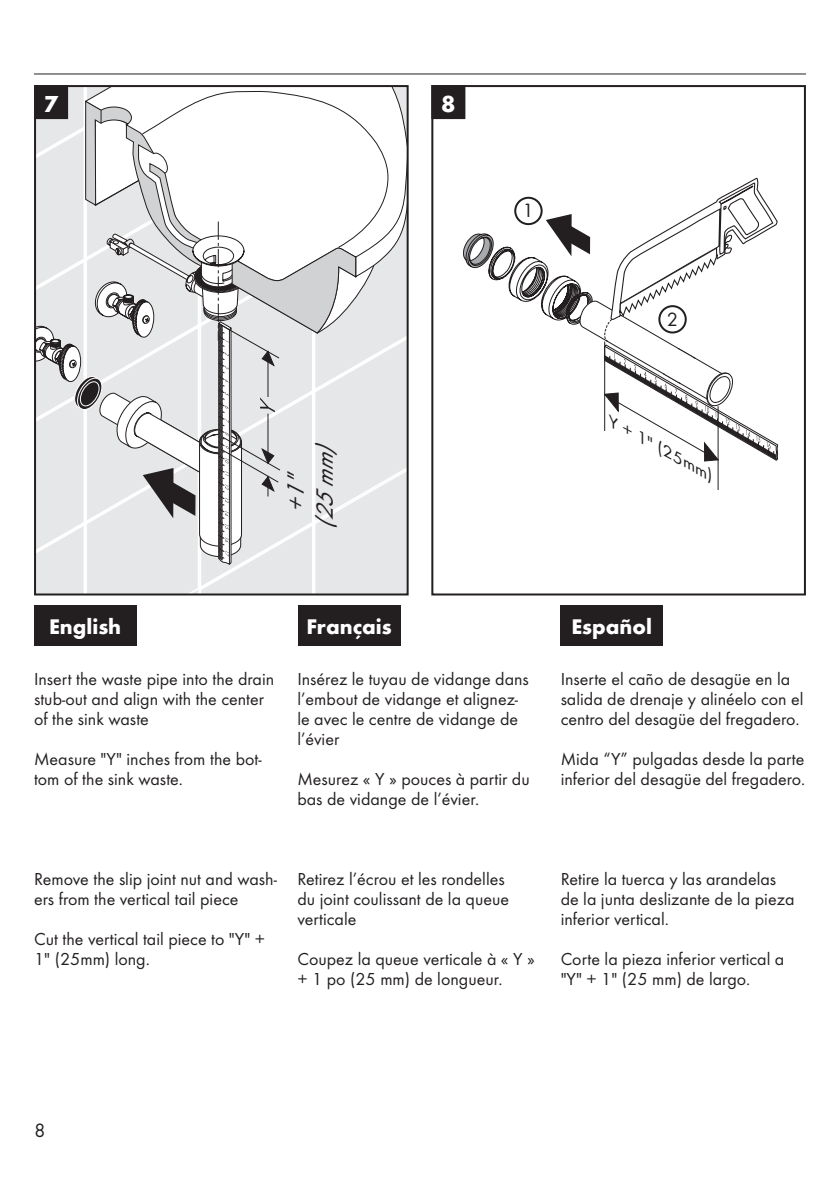
<style>
.page{position:relative;width:840px;height:1191px;background:#fff}
.page>*{position:absolute;margin:0;border:0;box-sizing:border-box;transform-origin:0 0}
.t1{font:italic 24.4px/29.2px "Futura TOT Boo";color:#231f20}
.t2{font:700 24px "Futura TOT";color:#fff}
.t3{font:700 22px "Futura TOT";color:#fff}
.t4{font:20px "Futura TOT Boo";color:#231f20}
.t5{font:18px/20px "Futura TOT Boo";color:#231f20}
.t6{font:italic 15.6px "Futura TOT Boo";color:#231f20;scale:1.3 1}
</style>
<div class="page">
<hr style="left:34px;top:74px;width:771px;height:1px;background:#231f20">
<div style="left:34px;top:605px;width:102px;height:41px;background:#231f20"></div>
<div style="left:298px;top:605px;width:102px;height:41px;background:#231f20"></div>
<div style="left:560px;top:605px;width:102px;height:41px;background:#231f20"></div>
<svg style="left:463px;top:177px;width:314px;height:285px"></svg>
<hr style="left:717px;top:406px;width:1px;height:83px;background:#231f20">
<hr style="left:604px;top:341px;width:1px;height:90px;background:#231f20">
<div style="left:431px;top:85px;width:374px;height:510px;border:2px solid #231f20"></div>
<svg style="left:37px;top:88px;width:368px;height:504px"></svg>
<div style="left:34px;top:85px;width:374px;height:510px;border:2px solid #231f20"></div>
<div style="left:515px;top:198px;width:26px;height:26px;background:#fff;border-radius:50%"></div>
<div style="left:514px;top:197px;width:28px;height:28px;border:2px solid #231f20;border-radius:50%"></div>
<div style="left:659px;top:306px;width:26px;height:26px;background:#fff;border-radius:50%"></div>
<div style="left:658px;top:305px;width:28px;height:28px;border:2px solid #231f20;border-radius:50%"></div>
<div style="left:35px;top:86px;width:32px;height:32px;background:#231f20"></div>
<div style="left:34px;top:85px;width:34px;height:34px;border:2px solid #231f20"></div>
<div style="left:432px;top:86px;width:32px;height:32px;background:#231f20"></div>
<div style="left:431px;top:85px;width:34px;height:34px;border:2px solid #231f20"></div>
<h2 class="t2" style="left:44px;top:89px;width:16px">7</h2>
<h2 class="t2" style="left:441px;top:89px;width:16px">8</h2>
<p class="t4" style="left:522px;top:199px;width:13px">1</p>
<h1 class="t1" style="left:281px;top:528px;width:97px;text-indent:15px;rotate:-90deg">+1" (25mm)</h1>
<p class="t4" style="left:666px;top:307px;width:13px">2</p>
<p class="t6" style="left:615px;top:413px;width:92px;rotate:29deg">Y + 1" (25mm)</p>
<p class="t3" style="left:49px;top:613px;width:74px">English</p>
<p class="t3" style="left:306px;top:613px;width:87px">Français</p>
<p class="t3" style="left:571px;top:613px;width:82px">Español</p>
<p class="t5" style="left:34px;top:669px;width:241px">Insert the waste pipe into the drain stub-out and align with the center of the sink waste</p>
<p class="t5" style="left:34px;top:749px;width:229px">Measure "Y" inches from the bot&shy;tom of the sink waste.</p>
<p class="t5" style="left:560px;top:669px;width:244px">Inserte el caño de desagüe en la salida de drenaje y alinéelo con el centro del desagüe del fregadero.</p>
<p class="t5" style="left:560px;top:749px;width:246px">Mida “Y” pulgadas desde la parte inferior del desagüe del fregadero.</p>
<p class="t5" style="left:297px;top:669px;width:233px">Insérez le tuyau de vidange dans l’embout de vidange et alignez&shy;le avec le centre de vidange de l’évier</p>
<p class="t5" style="left:297px;top:769px;width:234px">Mesurez « Y » pouces à partir du bas de vidange de l’évier.</p>
<p class="t5" style="left:34px;top:869px;width:244px">Remove the slip joint nut and wash&shy;ers from the vertical tail piece</p>
<p class="t5" style="left:34px;top:929px;width:232px">Cut the vertical tail piece to "Y" +<br>1" (25mm) long.</p>
<p class="t5" style="left:297px;top:869px;width:213px">Retirez l’écrou et les rondelles du joint coulissant de la queue verticale</p>
<p class="t5" style="left:297px;top:949px;width:239px">Coupez la queue verticale à « Y » + 1 po (25 mm) de longueur.</p>
<p class="t5" style="left:560px;top:869px;width:235px">Retire la tuerca y las arandelas de la junta deslizante de la pieza inferior vertical.</p>
<p class="t5" style="left:560px;top:949px;width:225px">Corte la pieza inferior vertical a "Y" + 1" (25 mm) de largo.</p>
<p class="t4" style="left:34px;top:1118px;width:13px">8</p>
</div>
